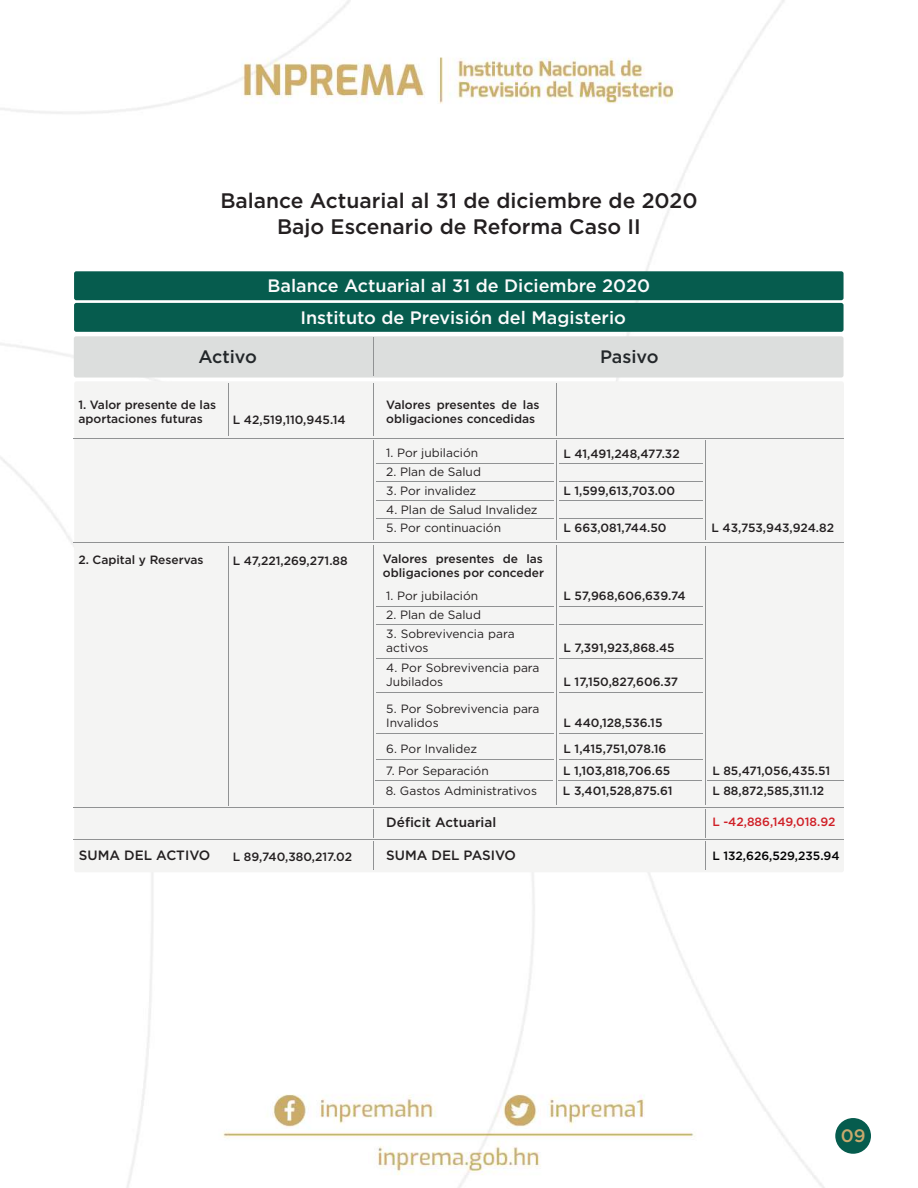
<style>
.page{position:relative;width:918px;height:1188px;background:#fff}
.page>*{position:absolute;margin:0;border:0;box-sizing:border-box;transform-origin:0 0}
.t1{font:500 21px/25.2px "Gotham";color:#231f20;text-align:center}
.t2{font:500 18px/32px "Gotham";color:#fbfbfc;text-align:center}
.t3{font:500 18px "Gotham";color:#23272a}
.t4{font:500 18px "Gotham";color:#c8a96d}
.t5{font:500 13.5px "Gotham";color:#231f20}
.t6{font:500 12px/14.4px "Gotham";color:#231f20}
.t7{font:12px/14.4px "Gotham";color:#231f20}
.t8{font:500 12px "Gotham";color:#d01f26}
.t9{font:500 12px "Gotham";color:#000001}
</style>
<div class="page">
<img style="left:0;top:0;width:871px;height:1188px">
<div style="left:74px;top:336px;width:770px;height:42px;background:#dcdedd;border-radius:2px"></div>
<div style="left:74px;top:381px;width:770px;height:491px;background:#f4f4f3;border-radius:2px"></div>
<div style="left:74px;top:271px;width:770px;height:29px;background:#065c4e;border-radius:2px"></div>
<div style="left:74px;top:303px;width:770px;height:29px;background:#065c4e;border-radius:2px"></div>
<hr style="left:373px;top:440px;width:1px;height:100px;background:#909293">
<hr style="left:373px;top:383px;width:1px;height:53px;background:#909293">
<hr style="left:373px;top:338px;width:1px;height:38px;background:#909293">
<hr style="left:228px;top:546px;width:1px;height:259px;background:#909293">
<hr style="left:74px;top:438px;width:770px;height:1px;background:#909293">
<hr style="left:559px;top:463px;width:143px;height:1px;background:#909293">
<hr style="left:376px;top:463px;width:178px;height:1px;background:#909293">
<hr style="left:559px;top:481px;width:143px;height:1px;background:#909293">
<hr style="left:376px;top:481px;width:178px;height:1px;background:#909293">
<hr style="left:559px;top:500px;width:143px;height:1px;background:#909293">
<hr style="left:376px;top:500px;width:178px;height:1px;background:#909293">
<hr style="left:559px;top:519px;width:143px;height:1px;background:#909293">
<hr style="left:376px;top:519px;width:178px;height:1px;background:#909293">
<hr style="left:559px;top:606px;width:143px;height:1px;background:#909293">
<hr style="left:376px;top:606px;width:178px;height:1px;background:#909293">
<hr style="left:559px;top:759px;width:143px;height:1px;background:#909293">
<hr style="left:376px;top:759px;width:178px;height:1px;background:#909293">
<hr style="left:558px;top:781px;width:144px;height:1px;background:#909293">
<hr style="left:375px;top:781px;width:178px;height:1px;background:#909293">
<hr style="left:708px;top:781px;width:136px;height:1px;background:#909293">
<hr style="left:559px;top:624px;width:143px;height:1px;background:#909293">
<hr style="left:376px;top:624px;width:178px;height:1px;background:#909293">
<hr style="left:559px;top:658px;width:143px;height:1px;background:#909293">
<hr style="left:376px;top:658px;width:178px;height:1px;background:#909293">
<hr style="left:559px;top:693px;width:143px;height:1px;background:#909293">
<hr style="left:376px;top:693px;width:178px;height:1px;background:#909293">
<hr style="left:559px;top:734px;width:143px;height:1px;background:#909293">
<hr style="left:376px;top:734px;width:178px;height:1px;background:#909293">
<hr style="left:74px;top:543px;width:770px;height:1px;background:#909293">
<hr style="left:74px;top:808px;width:770px;height:1px;background:#909293">
<hr style="left:74px;top:839px;width:770px;height:1px;background:#909293">
<div style="left:835px;top:1118px;width:36px;height:36px;background:#065c4e;border-radius:50%"></div>
<h1 class="t1" style="left:220px;top:188px;width:479px">Balance Actuarial al 31 de diciembre de 2020<br>Bajo Escenario de Reforma Caso II</h1>
<h2 class="t2" style="left:267px;top:270px;width:384px">Balance Actuarial al 31 de Diciembre 2020<br>Instituto de Previsión del Magisterio</h2>
<h2 class="t3" style="left:198px;top:345px;width:60px">Activo</h2>
<h2 class="t3" style="left:600px;top:345px;width:60px">Pasivo</h2>
<p class="t6" style="left:78px;top:397px;width:139px">1. Valor presente de las aportaciones futuras</p>
<p class="t6" style="left:386px;top:397px;width:155px">Valores presentes de las obligaciones concedidas</p>
<p class="t7" style="left:386px;top:446px;width:93px">1. Por jubilación</p>
<p class="t7" style="left:386px;top:464px;width:96px">2. Plan de Salud</p>
<p class="t7" style="left:386px;top:483px;width:91px">3. Por invalidez</p>
<p class="t7" style="left:386px;top:502px;width:153px">4. Plan de Salud Invalidez</p>
<p class="t7" style="left:386px;top:521px;width:116px">5. Por continuación</p>
<p class="t6" style="left:233px;top:412px;width:114px">L 42,519,110,945.14</p>
<p class="t6" style="left:564px;top:446px;width:118px">L 41,491,248,477.32</p>
<p class="t6" style="left:564px;top:483px;width:113px">L 1,599,613,703.00</p>
<p class="t6" style="left:564px;top:521px;width:105px">L 663,081,744.50</p>
<p class="t6" style="left:711px;top:521px;width:124px">L 43,753,943,924.82</p>
<p class="t6" style="left:78px;top:552px;width:127px">2. Capital y Reservas</p>
<p class="t6" style="left:233px;top:553px;width:116px">L 47,221,269,271.88</p>
<p class="t6" style="left:383px;top:551px;width:163px">Valores presentes de las obligaciones por conceder</p>
<p class="t7" style="left:386px;top:589px;width:93px">1. Por jubilación</p>
<p class="t7" style="left:386px;top:607px;width:96px">2. Plan de Salud</p>
<p class="t7" style="left:386px;top:626px;width:130px">3. Sobrevivencia para activos</p>
<p class="t7" style="left:386px;top:660px;width:155px">4. Por Sobrevivencia para<br>Jubilados</p>
<p class="t7" style="left:386px;top:701px;width:155px">5. Por Sobrevivencia para<br>Invalidos</p>
<p class="t6" style="left:564px;top:589px;width:123px">L 57,968,606,639.74</p>
<p class="t6" style="left:564px;top:641px;width:113px">L 7,391,923,868.45</p>
<p class="t6" style="left:564px;top:674px;width:116px">L 17,150,827,606.37</p>
<p class="t6" style="left:564px;top:715px;width:100px">L 440,128,536.15</p>
<p class="t7" style="left:386px;top:742px;width:92px">6. Por Invalidez</p>
<p class="t6" style="left:564px;top:742px;width:104px">L 1,415,751,078.16</p>
<p class="t7" style="left:386px;top:763px;width:105px">7. Por Separación</p>
<p class="t6" style="left:563px;top:763px;width:109px">L 1,103,818,706.65</p>
<p class="t7" style="left:386px;top:783px;width:153px">8. Gastos Administrativos</p>
<p class="t5" style="left:386px;top:813px;width:111px">Déficit Actuarial</p>
<p class="t6" style="left:563px;top:784px;width:111px">L 3,401,528,875.61</p>
<p class="t5" style="left:79px;top:846px;width:133px">SUMA DEL ACTIVO</p>
<p class="t5" style="left:386px;top:846px;width:131px">SUMA DEL PASIVO</p>
<p class="t6" style="left:233px;top:849px;width:121px">L 89,740,380,217.02</p>
<p class="t6" style="left:712px;top:760px;width:119px;line-height:20.2px">L 85,471,056,435.51<br>L 88,872,585,311.12</p>
<p class="t8" style="left:712px;top:814px;width:125px">L -42,886,149,018.92</p>
<p class="t9" style="left:712px;top:848px;width:129px">L 132,626,529,235.94</p>
<h2 class="t4" style="left:841px;top:1124px;width:26px">09</h2>
</div>
